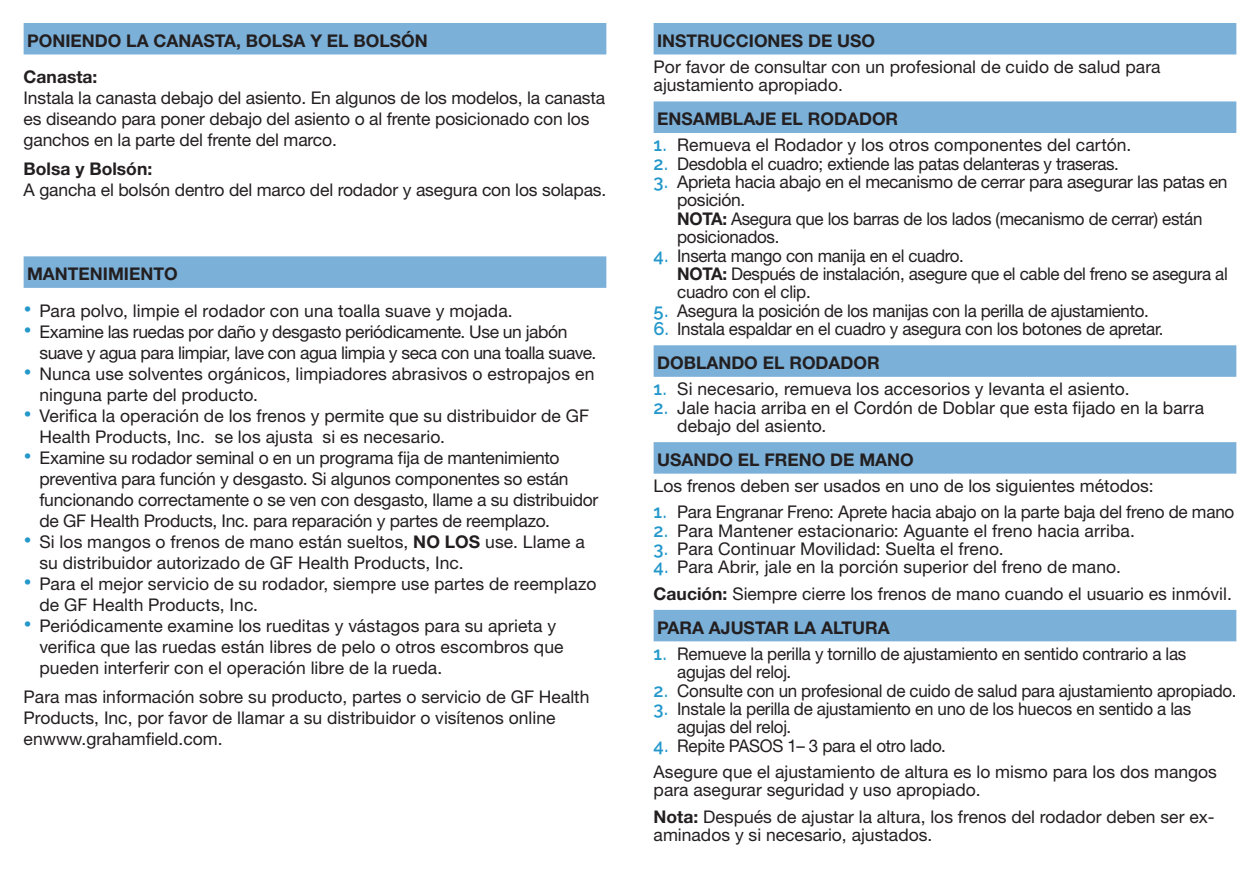
<style>
.page{position:relative;width:1260px;height:882px;background:#fff}
.page>*{position:absolute;margin:0;border:0;box-sizing:border-box;transform-origin:0 0}
.Text{font:17.5px/21px "Helvetica Neue LT Std";letter-spacing:-.01em;color:#231f20}
.Color_Bar___Head{font:700 17.5px "Helvetica Neue LT Std";color:#231f20}
.Text-2{font:700 17.5px "Helvetica Neue LT Std";color:#231f20}
.s1{font-family:"Raleway";font-weight:900;font-size:22.75px;color:#2498cb}
.s2{font-weight:700}
.s3{font-family:"Raleway";font-weight:600;font-size:18.38px;color:#2498cb}
</style>
<div class="page">
<div style="left:24px;top:256px;width:582px;height:32px;background:#7bb0d9"></div>
<div style="left:24px;top:23px;width:582px;height:31px;background:#7bb0d9"></div>
<div style="left:654px;top:23px;width:582px;height:31px;background:#7bb0d9"></div>
<div style="left:654px;top:345px;width:582px;height:32px;background:#7bb0d9"></div>
<div style="left:654px;top:442px;width:582px;height:32px;background:#7bb0d9"></div>
<div style="left:654px;top:610px;width:582px;height:31px;background:#7bb0d9"></div>
<div style="left:654px;top:101px;width:582px;height:32px;background:#7bb0d9"></div>
<p class="Color_Bar___Head" style="left:27px;top:30px;width:402px">PONIENDO LA CANASTA, BOLSA Y EL BOLSÓN</p>
<p class="Text-2" style="left:24px;top:66px;width:75px">Canasta:</p>
<p class="Text" style="left:24px;top:87px;width:583px">Instala la canasta debajo del asiento. En algunos de los modelos, la canasta es diseando para poner debajo del asiento o al frente posicionado con los ganchos en la parte del frente del marco.</p>
<p class="Text-2" style="left:24px;top:158px;width:130px">Bolsa y Bolsón:</p>
<p class="Text" style="left:24px;top:179px;width:584px">A gancha el bolsón dentro del marco del rodador y asegura con los solapas.</p>
<p class="Color_Bar___Head" style="left:27px;top:263px;width:152px">MANTENIMIENTO</p>
<p class="Text" style="left:24px;top:300px;width:491px"><span class="s1">•</span> Para polvo, limpie el rodador con una toalla suave y mojada.</p>
<p class="Text" style="left:39px;top:321px;width:559px;text-indent:-16px"><span class="s1">•</span> Examine las ruedas por daño y desgasto periódicamente. Use un jabón suave y agua para limpiar, lave con agua limpia y seca con una toalla suave.</p>
<p class="Text" style="left:39px;top:363px;width:557px;text-indent:-16px"><span class="s1">•</span> Nunca use solventes orgánicos, limpiadores abrasivos o estropajos en ninguna parte del producto.</p>
<p class="Text" style="left:39px;top:405px;width:551px;text-indent:-16px"><span class="s1">•</span> Verifica la operación de los frenos y permite que su distribuidor de GF<br>Health Products, Inc. se los ajusta si es necesario.</p>
<p class="Text" style="left:39px;top:447px;width:561px;text-indent:-16px"><span class="s1">•</span> Examine su rodador seminal o en un programa fija de mantenimiento preventiva para función y desgasto. Si algunos componentes so están funcionando correctamente o se ven con desgasto, llame a su distribuidor de GF Health Products, Inc. para reparación y partes de reemplazo.</p>
<p class="Text" style="left:39px;top:531px;width:547px;text-indent:-16px"><span class="s1">•</span> Si los mangos o frenos de mano están sueltos, <span class="s2">NO LOS</span> use. Llame a su distribuidor autorizado de GF Health Products, Inc.</p>
<p class="Text" style="left:39px;top:573px;width:559px;text-indent:-16px"><span class="s1">•</span> Para el mejor servicio de su rodador, siempre use partes de reemplazo de GF Health Products, Inc.</p>
<p class="Text" style="left:39px;top:615px;width:526px;text-indent:-16px"><span class="s1">•</span> Periódicamente examine los rueditas y vástagos para su aprieta y verifica que las ruedas están libres de pelo o otros escombros que pueden interferir con el operación libre de la rueda.</p>
<p class="Text" style="left:24px;top:686px;width:567px">Para mas información sobre su producto, partes o servicio de GF Health<br>Products, Inc, por favor de llamar a su distribuidor o visítenos online enwww.grahamfield.com.</p>
<p class="Color_Bar___Head" style="left:657px;top:30px;width:220px">INSTRUCCIONES DE USO</p>
<p class="Text" style="left:654px;top:57px;width:508px;line-height:18.4px">Por favor de consultar con un profesional de cuido de salud para ajustamiento apropiado.</p>
<p class="Color_Bar___Head" style="left:657px;top:108px;width:243px">ENSAMBLAJE EL RODADOR</p>
<p class="Text" style="left:654px;top:134px;width:479px"><span class="s3">1.</span> Remueva el Rodador y los otros componentes del cartón.</p>
<p class="Text" style="left:654px;top:153px;width:467px"><span class="s3">2.</span> Desdobla el cuadro; extiende las patas delanteras y traseras.</p>
<p class="Text" style="left:677px;top:172px;width:552px;line-height:18.4px;text-indent:-24px"><span class="s3">3.</span> Aprieta hacia abajo en el mecanismo de cerrar para asegurar las patas en posición.<br><span class="s2">NOTA:</span> Asegura que los barras de los lados (mecanismo de cerrar) están posicionados.</p>
<p class="Text" style="left:677px;top:246px;width:552px;line-height:18.4px;text-indent:-24px"><span class="s3">4.</span> Inserta mango con manija en el cuadro.<br><span class="s2">NOTA:</span> Después de instalación, asegure que el cable del freno se asegura al cuadro con el clip.</p>
<p class="Text" style="left:654px;top:300px;width:497px"><span class="s3">5.</span> Asegura la posición de los manijas con la perilla de ajustamiento.</p>
<p class="Text" style="left:654px;top:318px;width:511px"><span class="s3">6.</span> Instala espaldar en el cuadro y asegura con los botones de apretar.</p>
<p class="Color_Bar___Head" style="left:657px;top:352px;width:224px">DOBLANDO EL RODADOR</p>
<p class="Text" style="left:654px;top:378px;width:477px"><span class="s3">1.</span> Si necesario, remueva los accesorios y levanta el asiento.</p>
<p class="Text" style="left:677px;top:398px;width:529px;line-height:18.4px;text-indent:-24px"><span class="s3">2.</span> Jale hacia arriba en el Cordón de Doblar que esta fijado en la barra debajo del asiento.</p>
<p class="Color_Bar___Head" style="left:657px;top:449px;width:258px">USANDO EL FRENO DE MANO</p>
<p class="Text" style="left:654px;top:475px;width:502px">Los frenos deben ser usados en uno de los siguientes métodos:</p>
<p class="Text" style="left:654px;top:501px;width:582px"><span class="s3">1.</span> Para Engranar Freno: Aprete hacia abajo on la parte baja del freno de mano</p>
<p class="Text" style="left:654px;top:520px;width:483px"><span class="s3">2.</span> Para Mantener estacionario: Aguante el freno hacia arriba.</p>
<p class="Text" style="left:654px;top:538px;width:352px"><span class="s3">3.</span> Para Continuar Movilidad: Suelta el freno.</p>
<p class="Text" style="left:654px;top:556px;width:469px"><span class="s3">4.</span> Para Abrir, jale en la porción superior del freno de mano.</p>
<p class="Text" style="left:654px;top:583px;width:580px"><span class="s2">Caución:</span> Siempre cierre los frenos de mano cuando el usuario es inmóvil.</p>
<p class="Color_Bar___Head" style="left:657px;top:616px;width:234px">PARA AJUSTAR LA ALTURA</p>
<p class="Text" style="left:677px;top:644px;width:511px;line-height:18.4px;text-indent:-24px"><span class="s3">1.</span> Remueve la perilla y tornillo de ajustamiento en sentido contrario a las agujas del reloj.</p>
<p class="Text" style="left:654px;top:680px;width:584px"><span class="s3">2.</span> Consulte con un profesional de cuido de salud para ajustamiento apropiado.</p>
<p class="Text" style="left:677px;top:699px;width:516px;line-height:18.4px;text-indent:-24px"><span class="s3">3.</span> Instale la perilla de ajustamiento en uno de los huecos en sentido a las agujas del reloj.</p>
<p class="Text" style="left:654px;top:735px;width:294px"><span class="s3">4.</span> Repite PASOS 1– 3 para el otro lado.</p>
<p class="Text" style="left:654px;top:762px;width:565px;line-height:18.4px">Asegure que el ajustamiento de altura es lo mismo para los dos mangos para asegurar seguridad y uso apropiado.</p>
<p class="Text" style="left:654px;top:807px;width:563px;line-height:18.4px"><span class="s2">Nota:</span> Después de ajustar la altura, los frenos del rodador deben ser ex&shy;aminados y si necesario, ajustados.</p>
</div>
